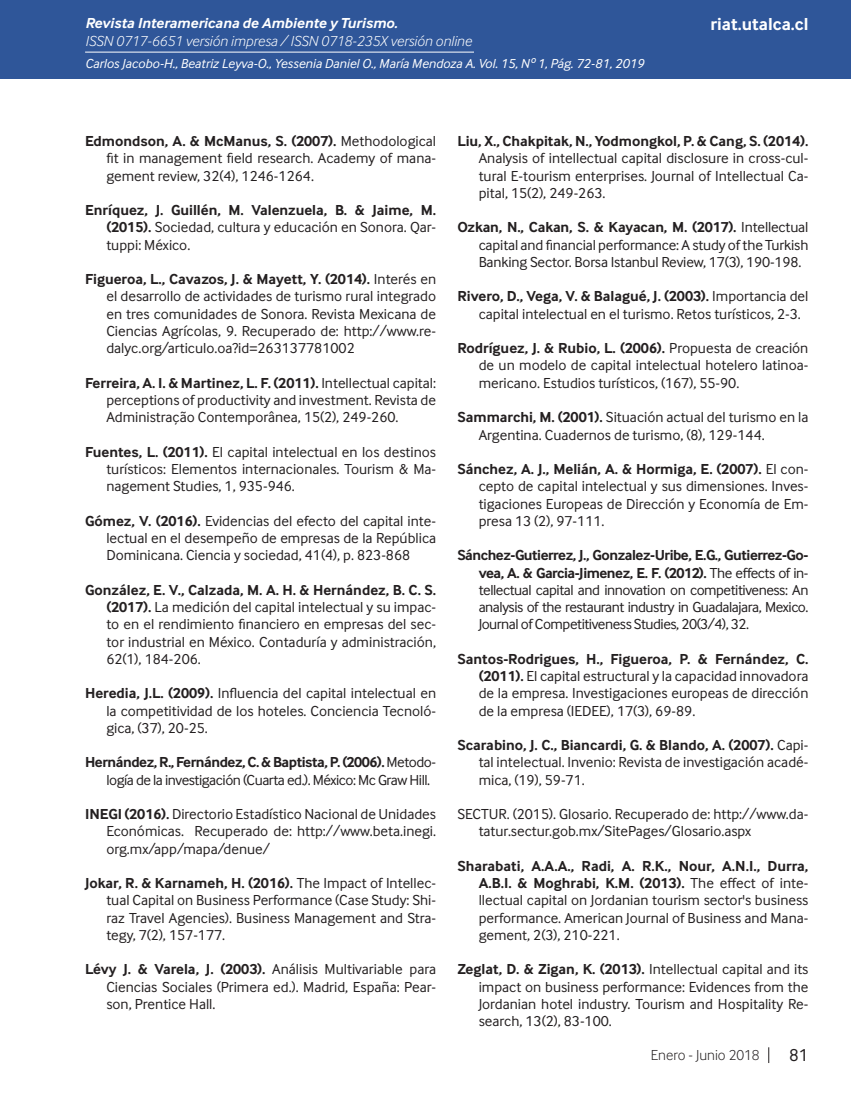
<style>
.page{position:relative;width:851px;height:1106px;background:#fff}
.page>*{position:absolute;margin:0;border:0;box-sizing:border-box;transform-origin:0 0}
.t1{font:700 18px "Inter Face";color:#fff}
.t2{font:18px "Inter Face";color:#231f20}
.Cuerpo_de_Texto{font:15px/17.2px "Inter Face";color:#231f20;text-align:justify}
.Cuerpo_de_Texto-2{font:15px/17.2px "Inter Face";letter-spacing:-.03em;color:#231f20}
.t3{font:italic 300 15px "Inter Face";color:#fff}
.t4{font:italic 700 15px "Inter Face";color:#fff}
.t5{font:300 15px "Inter Face";color:#231f20}
.Cuño_de_pagina{font:italic 13.5px "Inter Face";color:#fff}
.s1{font-weight:700}
</style>
<div class="page">
<div style="left:0;top:0;width:850px;height:79px;background:#2f5699"></div>
<hr style="left:85px;top:52px;width:389px;height:1px;background:#fff">
<svg style="left:768px;top:1047px;width:1px;height:16px"></svg>
<p class="t4" style="left:85px;top:15px;width:314px">Revista Interamericana de Ambiente y Turismo.</p>
<p class="t3" style="left:85px;top:33px;width:388px">ISSN 0717-6651 versión impresa / ISSN 0718-235X versión online</p>
<p class="Cuño_de_pagina" style="left:85px;top:56px;width:560px">Carlos Jacobo-H., Beatriz Leyva-O., Yessenia Daniel O., María Mendoza A. Vol. 15, Nº 1, Pág. 72-81, 2019</p>
<p class="t1" style="left:710px;top:14px;width:99px">riat.utalca.cl</p>
<p class="Cuerpo_de_Texto" style="left:106px;top:132px;width:331px;text-indent:-21px"><span class="s1">Edmondson, A. &amp; McManus, S. (2007).</span> Methodological fit in management field research. Academy of mana&shy;gement review, 32(4), 1246-1264.</p>
<p class="Cuerpo_de_Texto" style="left:106px;top:201px;width:331px;text-indent:-21px"><span class="s1">Enríquez, J. Guillén, M. Valenzuela, B. &amp; Jaime, M. (2015).</span> Sociedad, cultura y educación en Sonora. Qar&shy;tuppi: México.</p>
<p class="Cuerpo_de_Texto" style="left:106px;top:270px;width:331px;text-indent:-21px"><span class="s1">Figueroa, L., Cavazos, J. &amp; Mayett, Y. (2014).</span> Interés en el desarrollo de actividades de turismo rural integrado en tres comunidades de Sonora. Revista Mexicana de Ciencias Agrícolas, 9. Recuperado de: http://www.re&shy;dalyc.org/articulo.oa?id=263137781002</p>
<p class="Cuerpo_de_Texto" style="left:106px;top:374px;width:331px;text-indent:-21px"><span class="s1">Ferreira, A. I. &amp; Martinez, L. F. (2011).</span> Intellectual capital: perceptions of productivity and investment. Revista de Administração Contemporânea, 15(2), 249-260.</p>
<p class="Cuerpo_de_Texto" style="left:106px;top:443px;width:331px;text-indent:-21px"><span class="s1">Fuentes, L. (2011).</span> El capital intelectual en los destinos turísticos: Elementos internacionales. Tourism &amp; Ma&shy;nagement Studies, 1, 935-946.</p>
<p class="Cuerpo_de_Texto" style="left:106px;top:512px;width:331px;text-indent:-21px"><span class="s1">Gómez, V. (2016).</span> Evidencias del efecto del capital inte&shy;lectual en el desempeño de empresas de la República Dominicana. Ciencia y sociedad, 41(4), p. 823-868</p>
<p class="Cuerpo_de_Texto" style="left:106px;top:581px;width:331px;text-indent:-21px"><span class="s1">González, E. V., Calzada, M. A. H. &amp; Hernández, B. C. S. (2017).</span> La medición del capital intelectual y su impac&shy;to en el rendimiento financiero en empresas del sec&shy;tor industrial en México. Contaduría y administración, 62(1), 184-206.</p>
<p class="Cuerpo_de_Texto" style="left:106px;top:684px;width:331px;text-indent:-21px"><span class="s1">Heredia, J.L. (2009).</span> Influencia del capital intelectual en la competitividad de los hoteles. Conciencia Tecnoló&shy;gica, (37), 20-25.</p>
<p class="Cuerpo_de_Texto-2" style="left:106px;top:753px;width:331px;text-indent:-21px"><span class="s1">Hernández, R., Fernández, C. &amp; Baptista, P. (2006).</span> Metodo&shy;logía de la investigación (Cuarta ed.). México: Mc Graw Hill.</p>
<p class="Cuerpo_de_Texto" style="left:106px;top:805px;width:331px;text-indent:-21px"><span class="s1">INEGI (2016).</span> Directorio Estadístico Nacional de Unidades Económicas. Recuperado de: http://www.beta.inegi. org.mx/app/mapa/denue/</p>
<p class="Cuerpo_de_Texto" style="left:106px;top:874px;width:331px;text-indent:-21px"><span class="s1">Jokar, R. &amp; Karnameh, H. (2016).</span> The Impact of Intellec&shy;tual Capital on Business Performance (Case Study: Shi&shy;raz Travel Agencies). Business Management and Stra&shy;tegy, 7(2), 157-177.</p>
<p class="Cuerpo_de_Texto" style="left:106px;top:960px;width:331px;text-indent:-21px"><span class="s1">Lévy J. &amp; Varela, J. (2003).</span> Análisis Multivariable para Ciencias Sociales (Primera ed.). Madrid, España: Pear&shy;son, Prentice Hall.</p>
<p class="Cuerpo_de_Texto" style="left:478px;top:132px;width:331px;text-indent:-21px"><span class="s1">Liu, X., Chakpitak, N., Yodmongkol, P. &amp; Cang, S. (2014).<br></span>Analysis of intellectual capital disclosure in cross-cul&shy;tural E-tourism enterprises. Journal of Intellectual Ca&shy;pital, 15(2), 249-263.</p>
<p class="Cuerpo_de_Texto" style="left:478px;top:219px;width:331px;text-indent:-21px"><span class="s1">Ozkan, N., Cakan, S. &amp; Kayacan, M. (2017).</span> Intellectual capital and financial performance: A study of the Turkish Banking Sector. Borsa Istanbul Review, 17(3), 190-198.</p>
<p class="Cuerpo_de_Texto" style="left:478px;top:288px;width:331px;text-indent:-21px"><span class="s1">Rivero, D., Vega, V. &amp; Balagué, J. (2003).</span> Importancia del capital intelectual en el turismo. Retos turísticos, 2-3.</p>
<p class="Cuerpo_de_Texto" style="left:478px;top:339px;width:331px;text-indent:-21px"><span class="s1">Rodríguez, J. &amp; Rubio, L. (2006).</span> Propuesta de creación de un modelo de capital intelectual hotelero latinoa&shy;mericano. Estudios turísticos, (167), 55-90.</p>
<p class="Cuerpo_de_Texto" style="left:478px;top:408px;width:331px;text-indent:-21px"><span class="s1">Sammarchi, M. (2001).</span> Situación actual del turismo en la<br>Argentina. Cuadernos de turismo, (8), 129-144.</p>
<p class="Cuerpo_de_Texto" style="left:478px;top:460px;width:331px;text-indent:-21px"><span class="s1">Sánchez, A. J., Melián, A. &amp; Hormiga, E. (2007).</span> El con&shy;cepto de capital intelectual y sus dimensiones. Inves&shy;tigaciones Europeas de Dirección y Economía de Em&shy;presa 13 (2), 97-111.</p>
<p class="Cuerpo_de_Texto" style="left:478px;top:546px;width:331px;text-indent:-21px"><span class="s1">Sánchez-Gutierrez, J., Gonzalez-Uribe, E.G., Gutierrez-Go&shy;vea, A. &amp; Garcia-Jimenez, E. F. (2012).</span> The effects of in&shy;tellectual capital and innovation on competitiveness: An analysis of the restaurant industry in Guadalajara, Mexico.<br>Journal of Competitiveness Studies, 20(3/4), 32.</p>
<p class="Cuerpo_de_Texto" style="left:478px;top:650px;width:331px;text-indent:-21px"><span class="s1">Santos-Rodrigues, H., Figueroa, P. &amp; Fernández, C. (2011).</span> El capital estructural y la capacidad innovadora de la empresa. Investigaciones europeas de dirección de la empresa (IEDEE), 17(3), 69-89.</p>
<p class="Cuerpo_de_Texto" style="left:478px;top:736px;width:331px;text-indent:-21px"><span class="s1">Scarabino, J. C., Biancardi, G. &amp; Blando, A. (2007).</span> Capi&shy;tal intelectual. Invenio: Revista de investigación acadé&shy;mica, (19), 59-71.</p>
<p class="Cuerpo_de_Texto" style="left:478px;top:805px;width:331px;text-indent:-21px">SECTUR. (2015). Glosario. Recuperado de: http://www.da&shy;tatur.sectur.gob.mx/SitePages/Glosario.aspx</p>
<p class="Cuerpo_de_Texto" style="left:478px;top:857px;width:331px;text-indent:-21px"><span class="s1">Sharabati, A.A.A., Radi, A. R.K., Nour, A.N.I., Durra, A.B.I. &amp; Moghrabi, K.M. (2013).</span> The effect of inte&shy;llectual capital on Jordanian tourism sector's business performance. American Journal of Business and Mana&shy;gement, 2(3), 210-221.</p>
<p class="Cuerpo_de_Texto" style="left:478px;top:960px;width:331px;text-indent:-21px"><span class="s1">Zeglat, D. &amp; Zigan, K. (2013).</span> Intellectual capital and its impact on business performance: Evidences from the Jordanian hotel industry. Tourism and Hospitality Re&shy;search, 13(2), 83-100.</p>
<p class="t5" style="left:651px;top:1046px;width:110px">Enero - Junio 2018</p>
<p class="t2" style="left:789px;top:1045px;width:21px">81</p>
</div>
